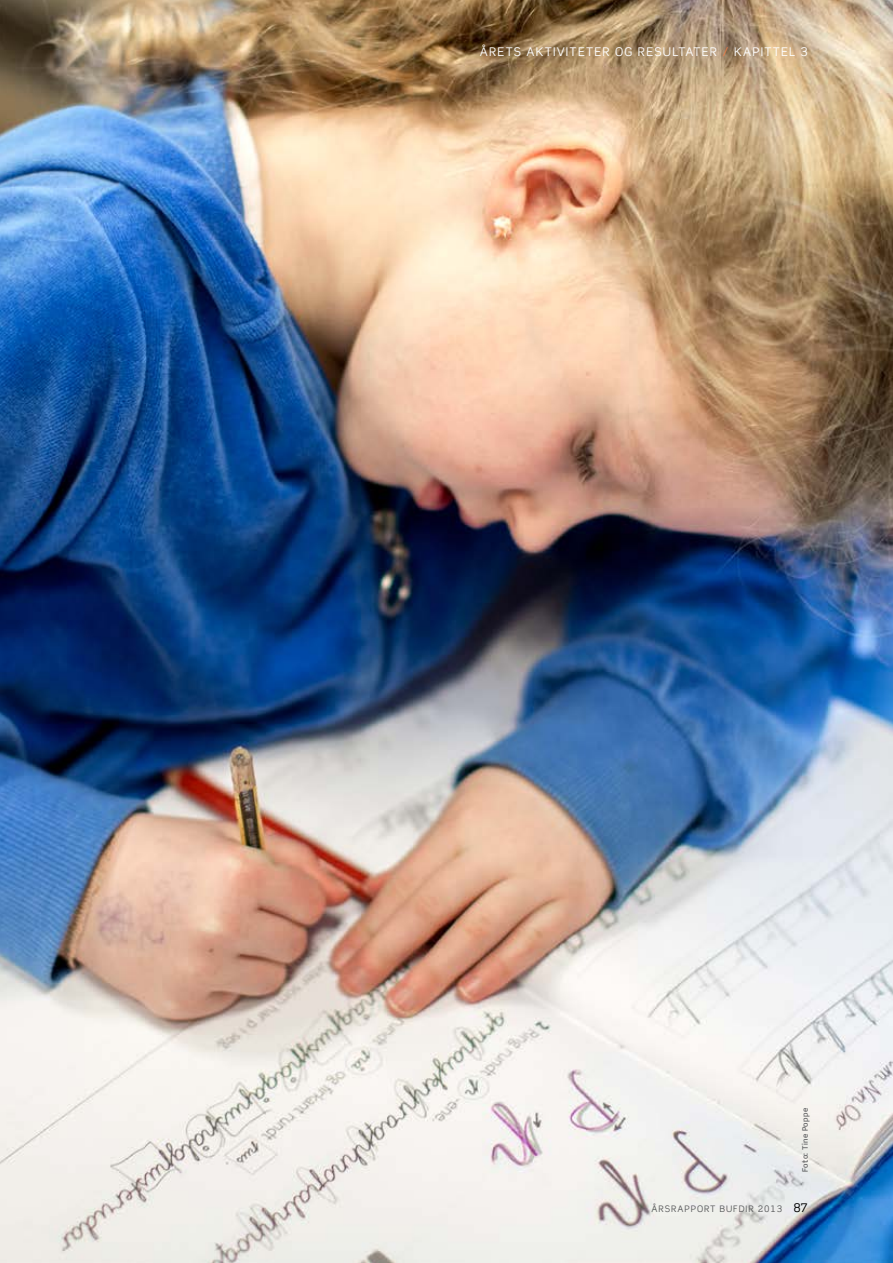
<style>
.page{position:relative;width:893px;height:1263px;background:#fff}
.page>*{position:absolute;margin:0;border:0;box-sizing:border-box;transform-origin:0 0}
.t1{font:12px "Scene Std";letter-spacing:.1em;color:#fff}
.t2{font:9px "Scene Std";letter-spacing:.1em;color:#58595b}
.t3{font:500 7.5px "Scene Std";letter-spacing:.05em;color:#58595b}
.s1{color:#f47b44}
.s2{font-size:12px;color:#000}
</style>
<div class="page">
<img style="left:0;top:0;width:893px;height:1263px">
<p class="t1" style="left:480px;top:44px;width:330px">ÅRETS AKTIVITETER OG RESULTATER <span class="s1">/</span> KAPITTEL 3</p>
<p class="t3" style="left:801px;top:1172px;width:66px;rotate:-90deg">Foto: Tine Poppe</p>
<p class="t2" style="left:652px;top:1203px;width:158px">ÅRSRAPPORT BUFDIR 2013 <span class="s2">87</span></p>
</div>
